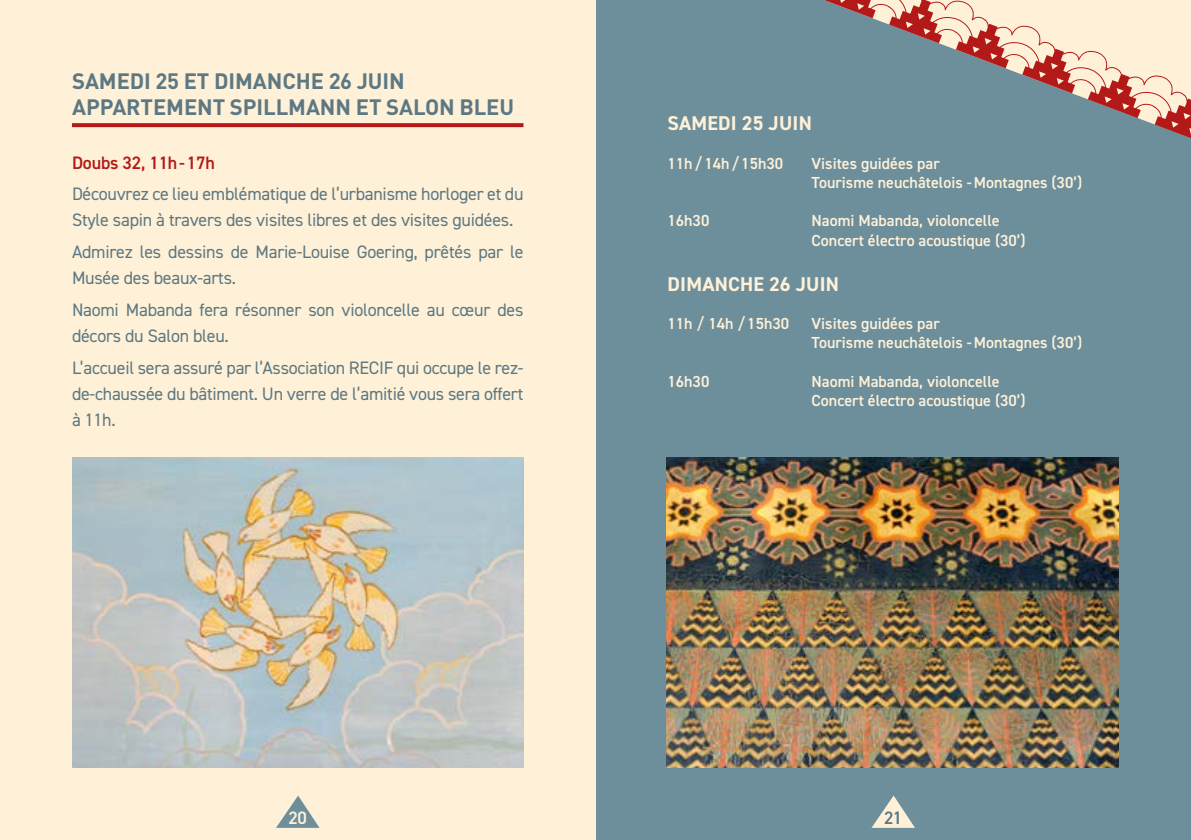
<style>
.page{position:relative;width:1191px;height:840px;background:#fff}
.page>*{position:absolute;margin:0;border:0;box-sizing:border-box;transform-origin:0 0}
.t1{font:700 22px/26.4px "DIN Pro";letter-spacing:-.005em;color:#5c7883}
.t2{font:700 20px "DIN2014";letter-spacing:.01em;color:#fff1d7}
.t3{font:18px/26px "DIN2014";letter-spacing:-.015em;color:#5c7883}
.t4{font:600 18px "DIN2014";letter-spacing:-.01em;color:#b41919}
.t5{font:600 18px "DIN2014";color:#fff1d7}
.t6{font:600 18px "DIN2014";color:#5c7883}
.t7{font:600 16px/19.2px "DIN2014";color:#fff1d7}
</style>
<div class="page">
<div style="left:0;top:0;width:1191px;height:839px;background:#6d8e9b"></div>
<svg style="left:872px;top:795px;width:43px;height:32px"></svg>
<div style="left:0;top:0;width:595px;height:839px;background:#fff1d7"></div>
<svg style="left:72px;top:123px;width:451px;height:4px;background:#b62120"></svg>
<img style="left:72px;top:457px;width:451px;height:310px">
<svg style="left:276px;top:795px;width:43px;height:32px"></svg>
<img style="left:666px;top:457px;width:453px;height:310px">
<svg style="left:595px;top:0;width:596px;height:168px"></svg>
<p class="t1" style="left:72px;top:67px;width:443px">SAMEDI 25 ET DIMANCHE 26 JUIN<br>APPARTEMENT SPILLMANN ET SALON BLEU</p>
<p class="t4" style="left:72px;top:150px;width:144px">Doubs 32, 11h-17h</p>
<p class="t3" style="left:72px;top:181px;width:453px">Découvrez ce lieu emblématique de l’urbanisme horloger et du<br>Style sapin à travers des visites libres et des visites guidées.</p>
<p class="t3" style="left:72px;top:238px;width:453px">Admirez les dessins de Marie-Louise Goering, prêtés par le<br>Musée des beaux-arts.</p>
<p class="t3" style="left:72px;top:296px;width:453px">Naomi Mabanda fera résonner son violoncelle au cœur des décors du Salon bleu.</p>
<p class="t3" style="left:72px;top:354px;width:453px;text-align:justify">L’accueil sera assuré par l’Association RECIF qui occupe le rez&shy;de-chaussée du bâtiment. Un verre de l’amitié vous sera offert à 11h.</p>
<p class="t2" style="left:667px;top:110px;width:146px">SAMEDI 25 JUIN</p>
<p class="t7" style="left:667px;top:153px;width:117px">11h/14h/15h30</p>
<p class="t7" style="left:811px;top:153px;width:272px">Visites guidées par<br>Tourisme neuchâtelois -Montagnes (30’)</p>
<p class="t7" style="left:667px;top:211px;width:43px">16h30</p>
<p class="t7" style="left:811px;top:211px;width:216px">Naomi Mabanda, violoncelle<br>Concert électro acoustique (30’)</p>
<p class="t2" style="left:667px;top:270px;width:173px">DIMANCHE 26 JUIN</p>
<p class="t7" style="left:667px;top:313px;width:123px">11h / 14h /15h30</p>
<p class="t7" style="left:811px;top:313px;width:272px">Visites guidées par<br>Tourisme neuchâtelois -Montagnes (30’)</p>
<p class="t7" style="left:667px;top:371px;width:43px">16h30</p>
<p class="t7" style="left:811px;top:371px;width:216px">Naomi Mabanda, violoncelle<br>Concert électro acoustique (30’)</p>
<p class="t5" style="left:288px;top:805px;width:20px">20</p>
<p class="t6" style="left:884px;top:805px;width:19px">21</p>
</div>
